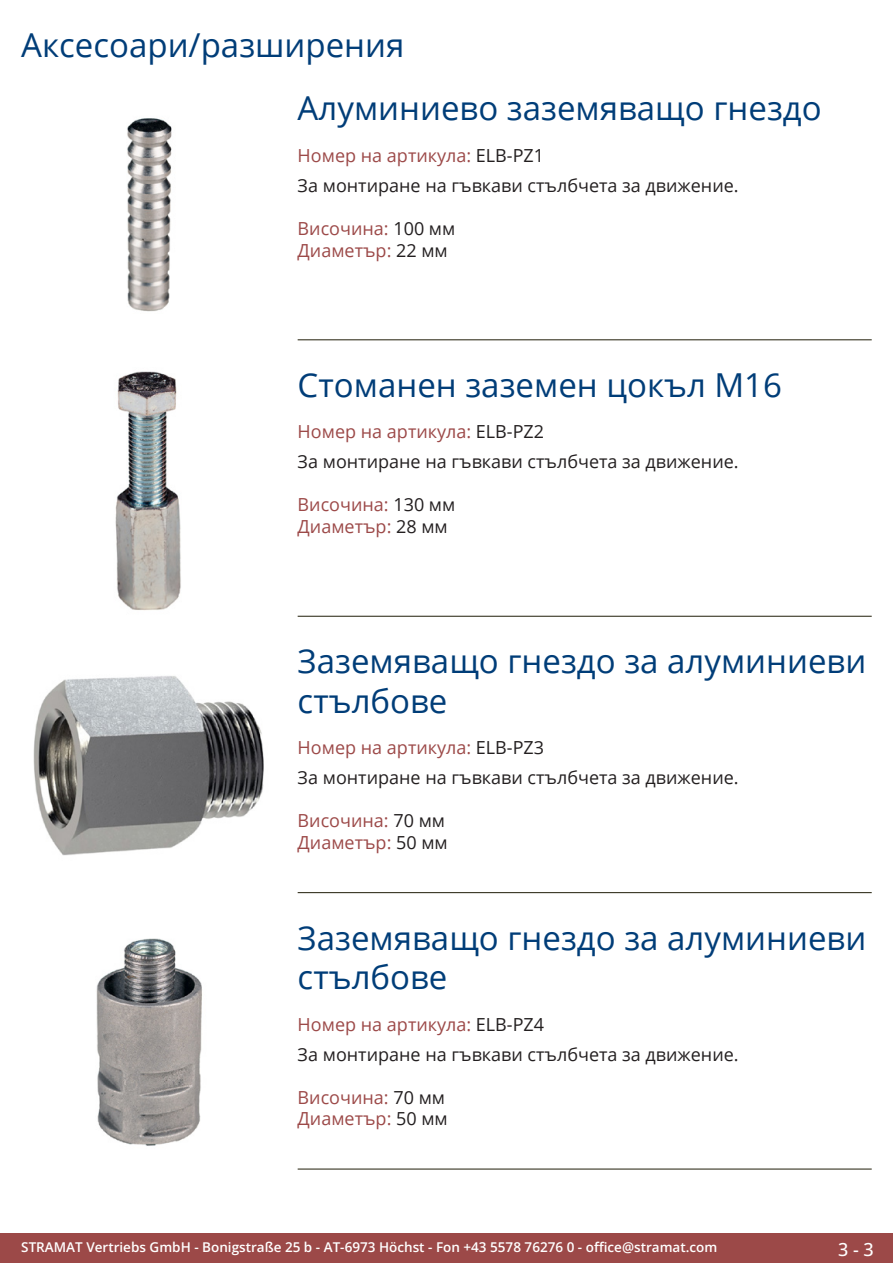
<style>
.page{position:relative;width:893px;height:1263px;background:#fff}
.page>*{position:absolute;margin:0;border:0;box-sizing:border-box;transform-origin:0 0}
.Produkttitel{font:33px/39.6px "Open Sans";color:#003d78}
.RastTitel{font:33px "Open Sans";color:#003d78}
.Beschreibung_Text{font:18px "Open Sans";color:#231f20}
.Beschreibung_Text-2{font:18px/21.6px "Open Sans";color:#9c4948}
.TechDaten_Überschrif{font:18px "Open Sans";color:#9c4948}
.t1{font:500 18px "Open Sans";color:#fff}
.t2{font:600 13.5px "Open Sans";color:#fff}
.s1{color:#231f20}
</style>
<div class="page">
<div style="left:0;top:1233px;width:893px;height:30px;background:#9c4948"></div>
<hr style="left:298px;top:340px;width:574px;height:1px;background:#201d08">
<hr style="left:298px;top:616px;width:574px;height:1px;background:#201d08">
<hr style="left:298px;top:892px;width:574px;height:1px;background:#201d08">
<hr style="left:298px;top:1169px;width:574px;height:1px;background:#201d08">
<img style="left:127px;top:118px;width:45px;height:194px">
<img style="left:115px;top:371px;width:66px;height:239px">
<img style="left:33px;top:676px;width:231px;height:180px">
<img style="left:96px;top:938px;width:106px;height:208px">
<p class="RastTitel" style="left:21px;top:22px;width:385px">Аксесоари/разширения</p>
<p class="Produkttitel" style="left:298px;top:88px;width:526px">Алуминиево заземяващо гнездо</p>
<p class="TechDaten_Überschrif" style="left:298px;top:143px;width:248px">Номер на артикула: <span class="s1">ELB-PZ1</span></p>
<p class="Beschreibung_Text" style="left:298px;top:173px;width:442px">За монтиране на гъвкави стълбчета за движение.</p>
<p class="Beschreibung_Text-2" style="left:298px;top:217px;width:159px">Височина: <span class="s1">100 мм<br></span>Диаметър: <span class="s1">22 мм</span></p>
<p class="Produkttitel" style="left:298px;top:364px;width:486px">Стоманен заземен цокъл M16</p>
<p class="TechDaten_Überschrif" style="left:298px;top:420px;width:248px">Номер на артикула: <span class="s1">ELB-PZ2</span></p>
<p class="Beschreibung_Text" style="left:298px;top:449px;width:442px">За монтиране на гъвкави стълбчета за движение.</p>
<p class="Beschreibung_Text-2" style="left:298px;top:494px;width:159px">Височина: <span class="s1">130 мм<br></span>Диаметър: <span class="s1">28 мм</span></p>
<p class="Produkttitel" style="left:298px;top:640px;width:570px">Заземяващо гнездо за алуминиеви стълбове</p>
<p class="TechDaten_Überschrif" style="left:298px;top:735px;width:248px">Номер на артикула: <span class="s1">ELB-PZ3</span></p>
<p class="Beschreibung_Text" style="left:298px;top:765px;width:442px">За монтиране на гъвкави стълбчета за движение.</p>
<p class="Beschreibung_Text-2" style="left:298px;top:810px;width:152px">Височина: <span class="s1">70 мм<br></span>Диаметър: <span class="s1">50 мм</span></p>
<p class="Produkttitel" style="left:298px;top:917px;width:570px">Заземяващо гнездо за алуминиеви стълбове</p>
<p class="TechDaten_Überschrif" style="left:298px;top:1012px;width:248px">Номер на артикула: <span class="s1">ELB-PZ4</span></p>
<p class="Beschreibung_Text" style="left:298px;top:1042px;width:442px">За монтиране на гъвкави стълбчета за движение.</p>
<p class="Beschreibung_Text-2" style="left:298px;top:1086px;width:152px">Височина: <span class="s1">70 мм<br></span>Диаметър: <span class="s1">50 мм</span></p>
<p class="t2" style="left:21px;top:1238px;width:698px">STRAMAT Vertriebs GmbH - Bonigstraße 25 b - AT-6973 Höchst - Fon +43 5578 76276 0 - office@stramat.com</p>
<p class="t1" style="left:838px;top:1237px;width:37px">3 - 3</p>
</div>
